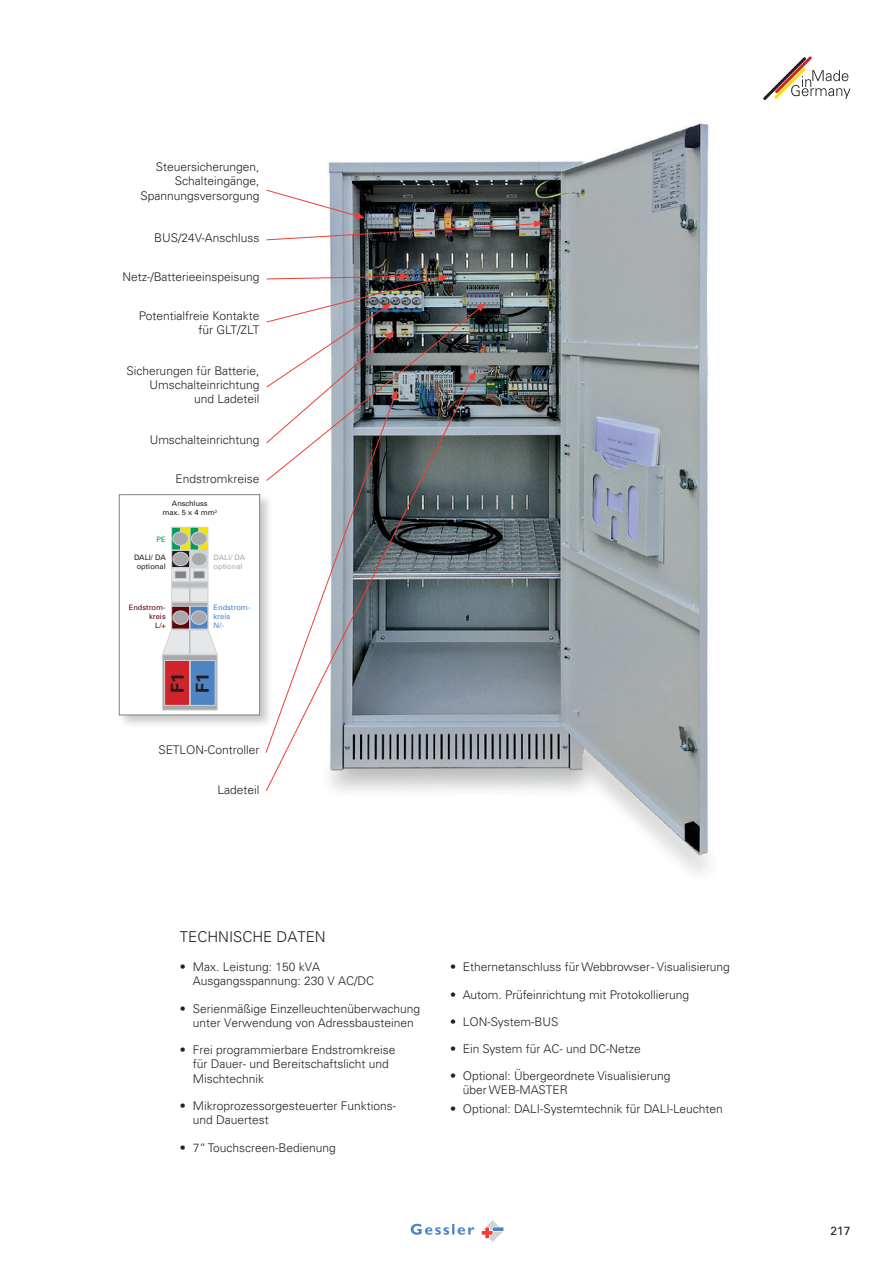
<style>
.page{position:relative;width:893px;height:1263px;background:#fff}
.page>*{position:absolute;margin:0;border:0;box-sizing:border-box;transform-origin:0 0}
.t1{font:700 18px/25.2px "Univers LT Pro 65";color:#231f20}
.t2{font:300 15px "Univers LT Pro 45";color:#231f20}
.t3{font:300 12px/14.4px "Univers LT Pro 45";color:#231f20}
.t4{font:12px "Univers LT Pro 55 Roman";color:#231f20}
.t5{font:7.5px/9px "Univers LT Pro 55 Roman";color:#231f20;text-align:center}
.t6{font:7.5px/9px "Univers LT Pro 55 Roman";color:#61060b;text-align:right}
.t7{font:7.5px/9px "Univers LT Pro 55 Roman";color:#4d84c4}
.t8{font:7.5px/9px "Univers LT Pro 55 Roman";color:#a8a9ad}
.t9{font:7.5px "Univers LT Pro 55 Roman";color:#009e58}
</style>
<div class="page">
<svg style="left:482px;top:1220px;width:21px;height:21px"></svg>
<svg style="left:411px;top:1224px;width:63px;height:11px"></svg>
<img style="left:328px;top:123px;width:383px;height:750px">
<img style="left:266px;top:189px;width:277px;height:52px">
<svg style="left:265px;top:482px;width:208px;height:310px;background:#848e95"></svg>
<svg style="left:265px;top:482px;width:130px;height:272px"></svg>
<img style="left:266px;top:273px;width:220px;height:209px">
<div style="left:117px;top:492px;width:157px;height:238px;background:#231f20;opacity:.25"></div>
<div style="left:119px;top:494px;width:141px;height:221px;background:#fff;border:1px solid #808285"></div>
<div style="left:190px;top:550px;width:18px;height:18px;background:#d1d2d4"></div>
<div style="left:171px;top:602px;width:37px;height:27px;background:#a8a9ad;border:1px solid #d1d2d4"></div>
<div style="left:171px;top:588px;width:37px;height:14px;background:#e6e7e9;border:1px solid #d1d2d4"></div>
<svg style="left:171px;top:582px;width:37px;height:6px"></svg>
<div style="left:162px;top:654px;width:55px;height:56px;background:linear-gradient(to right,#a8a9ad,#a8a9ad);border:1px solid #d1d2d4"></div>
<div style="left:164px;top:660px;width:26px;height:45px;background:#d1232a;border:1px solid #d1d2d4"></div>
<div style="left:190px;top:660px;width:25px;height:45px;background:#4d84c4;border:1px solid #d1d2d4"></div>
<div style="left:171px;top:568px;width:37px;height:14px;background:#e6e7e9;border:1px solid #d1d2d4"></div>
<div style="left:175px;top:571px;width:12px;height:8px;background:#808285;border:1px solid #d1d2d4"></div>
<div style="left:193px;top:571px;width:12px;height:8px;background:#808285;border:1px solid #d1d2d4"></div>
<svg style="left:173px;top:552px;width:15px;height:14px"></svg>
<div style="left:171px;top:550px;width:19px;height:18px;border:1px solid #d1d2d4"></div>
<svg style="left:171px;top:527px;width:10px;height:23px"></svg>
<svg style="left:190px;top:527px;width:9px;height:23px"></svg>
<svg style="left:181px;top:527px;width:9px;height:23px"></svg>
<svg style="left:199px;top:527px;width:9px;height:23px"></svg>
<div style="left:173px;top:532px;width:15px;height:13px;background:#a8a9ad;border-radius:50%"></div>
<div style="left:173px;top:532px;width:16px;height:13px;border:1px solid #d1d2d4;border-radius:50%"></div>
<div style="left:191px;top:532px;width:16px;height:13px;background:#a8a9ad;border-radius:50%"></div>
<div style="left:191px;top:532px;width:16px;height:13px;border:1px solid #d1d2d4;border-radius:50%"></div>
<div style="left:191px;top:552px;width:16px;height:14px;background:#a8a9ad;border-radius:50%"></div>
<div style="left:191px;top:552px;width:16px;height:14px;border:1px solid #d1d2d4;border-radius:50%"></div>
<div style="left:173px;top:552px;width:15px;height:14px;background:#a8a9ad;border-radius:50%"></div>
<div style="left:173px;top:552px;width:16px;height:14px;border:1px solid #d1d2d4;border-radius:50%"></div>
<svg style="left:171px;top:606px;width:19px;height:23px"></svg>
<svg style="left:190px;top:606px;width:18px;height:23px"></svg>
<div style="left:173px;top:611px;width:15px;height:13px;background:#a8a9ad;border-radius:50%"></div>
<div style="left:173px;top:611px;width:16px;height:13px;border:1px solid #d1d2d4;border-radius:50%"></div>
<div style="left:191px;top:611px;width:16px;height:13px;background:#a8a9ad;border-radius:50%"></div>
<div style="left:191px;top:611px;width:16px;height:13px;border:1px solid #d1d2d4;border-radius:50%"></div>
<div style="left:181px;top:637px;width:17px;height:35px;background:#231f20;opacity:.25"></div>
<svg style="left:162px;top:629px;width:56px;height:26px"></svg>
<div style="left:182px;top:595px;width:16px;height:25px;background:#231f20;opacity:.25"></div>
<div style="left:182px;top:575px;width:16px;height:25px;background:#231f20;opacity:.25"></div>
<svg style="left:190px;top:568px;width:1px;height:13px"></svg>
<svg style="left:763px;top:56px;width:87px;height:44px"></svg>
<p class="t3" style="left:140px;top:159px;width:121px;text-align:right">Steuersicherungen,<br>Schalteingänge,<br>Spannungsversorgung</p>
<p class="t3" style="left:154px;top:230px;width:107px">BUS/24V-Anschluss</p>
<p class="t3" style="left:122px;top:270px;width:139px">Netz-/Batterieeinspeisung</p>
<p class="t3" style="left:139px;top:308px;width:122px;text-align:right">Potentialfreie Kontakte für GLT/ZLT</p>
<p class="t3" style="left:126px;top:363px;width:134px;text-align:right">Sicherungen für Batterie,<br>Umschalteinrichtung<br>und Ladeteil</p>
<p class="t3" style="left:150px;top:432px;width:111px">Umschalteinrichtung</p>
<p class="t3" style="left:175px;top:471px;width:86px">Endstromkreise</p>
<p class="t5" style="left:162px;top:499px;width:56px">Anschluss max. 5 x 4 mm<sup>2</sup></p>
<p class="t9" style="left:157px;top:534px;width:11px">PE</p>
<p class="t5" style="left:134px;top:553px;width:33px">DALI/ DA optional</p>
<p class="t6" style="left:129px;top:603px;width:38px">Endstrom&shy;kreis<br>L/+</p>
<p class="t8" style="left:214px;top:553px;width:33px">DALI/ DA optional</p>
<p class="t7" style="left:214px;top:603px;width:38px">Endstrom&shy;kreis<br>N/-</p>
<h1 class="t1" style="left:164px;top:693px;width:21px;rotate:-90deg">F1<br>F1</h1>
<p class="t3" style="left:158px;top:742px;width:103px">SETLON-Controller</p>
<p class="t3" style="left:217px;top:783px;width:44px">Ladeteil</p>
<p class="t2" style="left:180px;top:927px;width:147px">TECHNISCHE DATEN</p>
<p class="t3" style="left:193px;top:959px;width:183px;text-indent:-13px">• Max. Leistung: 150 kVA<br>Ausgangsspannung: 230 V AC/DC</p>
<p class="t3" style="left:180px;top:1001px;width:242px;text-align:center">• Serienmäßige Einzelleuchtenüberwachung unter Verwendung von Adressbausteinen</p>
<p class="t3" style="left:193px;top:1042px;width:204px;text-indent:-13px">• Frei programmierbare Endstromkreise für Dauer- und Bereitschaftslicht und<br>Mischtechnik</p>
<p class="t3" style="left:193px;top:1098px;width:205px;text-indent:-13px">• Mikroprozessorgesteuerter Funktions&shy;und Dauertest</p>
<p class="t3" style="left:180px;top:1140px;width:157px">• 7“ Touchscreen-Bedienung</p>
<p class="t3" style="left:450px;top:960px;width:281px">• Ethernetanschluss für Webbrowser - Visualisierung</p>
<p class="t3" style="left:450px;top:987px;width:240px">• Autom. Prüfeinrichtung mit Protokollierung</p>
<p class="t3" style="left:450px;top:1014px;width:110px">• LON-System-BUS</p>
<p class="t3" style="left:450px;top:1041px;width:192px">• Ein System für AC- und DC-Netze</p>
<p class="t3" style="left:463px;top:1068px;width:209px;text-indent:-13px">• Optional: Übergeordnete Visualisierung über WEB-MASTER</p>
<p class="t3" style="left:450px;top:1101px;width:274px">• Optional: DALI-Systemtechnik für DALI-Leuchten</p>
<p class="t4" style="left:831px;top:1222px;width:21px">217</p>
</div>
